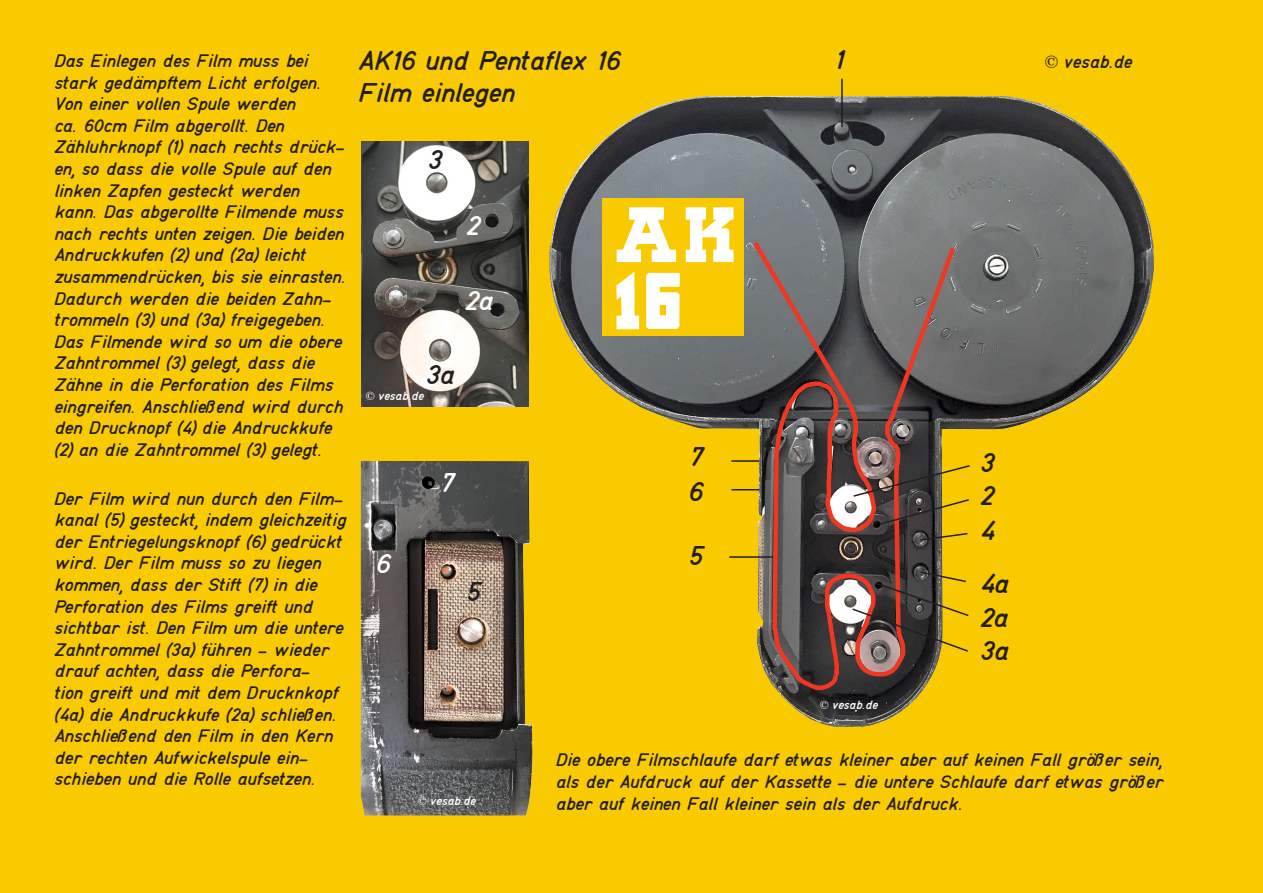
<style>
.page{position:relative;width:1263px;height:893px;background:#faca00}
.page>*{position:absolute;margin:0;border:0;box-sizing:border-box;transform-origin:0 0}
.t1{font:27px/53.1px "TGL0 16";color:#231f20}
.t2{font:27px "TGL0 16";color:#fff}
.t3{font:18px/21.6px "TGL0 16";color:#231f20}
.t4{font:12px "TGL0 16";color:#fff}
.s1{font-family:"Times"}
</style>
<div class="page">
<img style="left:361px;top:142px;width:168px;height:264px">
<img style="left:361px;top:461px;width:172px;height:354px">
<img style="left:549px;top:96px;width:605px;height:610px">
<svg style="left:879px;top:544px;width:29px;height:179px;background:#5e4635"></svg>
<svg style="left:770px;top:544px;width:109px;height:183px;background:#655143"></svg>
<hr style="left:841px;top:79px;width:2px;height:48px;background:#231f20">
<svg style="left:851px;top:570px;width:119px;height:83px"></svg>
<hr style="left:729px;top:556px;width:44px;height:2px;background:#231f20">
<div style="left:602px;top:199px;width:141px;height:137px;background:#faca00"></div>
<div style="left:686px;top:250px;width:20px;height:12px;background:#fff"></div>
<div style="left:686px;top:207px;width:20px;height:13px;background:#fff"></div>
<div style="left:690px;top:219px;width:12px;height:33px;background:#fff"></div>
<svg style="left:694px;top:202px;width:277px;height:342px"></svg>
<div style="left:701px;top:232px;width:20px;height:5px;background:#fff"></div>
<svg style="left:611px;top:197px;width:71px;height:132px"></svg>
<div style="left:672px;top:293px;width:7px;height:6px;border:1px solid #fff;border-radius:50%"></div>
<p class="t3" style="left:54px;top:50px;width:293px">Das Einlegen des Film muss bei stark gedämpftem Licht erfolgen.<br>Von einer vollen Spule werden<br>ca. 60cm Film abgerollt. Den Zähluhrknopf (1) nach rechts drück&shy;en, so dass die volle Spule auf den linken Zapfen gesteckt werden kann. Das abgerollte Filmende muss nach rechts unten zeigen. Die beiden Andruckkufen (2) und (2a) leicht zusammendrücken, bis sie einrasten.<br>Dadurch werden die beiden Zahn&shy;trommeln (3) und (3a) freigegeben.<br>Das Filmende wird so um die obere Zahntrommel (3) gelegt, dass die Zähne in die Perforation des Films eingreifen. Anschließend wird durch den Drucknopf (4) die Andruckkufe (2) an die Zahntrommel (3) gelegt.</p>
<p class="t3" style="left:54px;top:488px;width:294px">Der Film wird nun durch den Film&shy;kanal (5) gesteckt, indem gleichzeitig der Entriegelungsknopf (6) gedrückt wird. Der Film muss so zu liegen kommen, dass der Stift (7) in die Perforation des Films greift und sichtbar ist. Den Film um die untere Zahntrommel (3a) führen - wieder drauf achten, dass die Perfora-<br>tion greift und mit dem Drucknkopf (4a) die Andruckkufe (2a) schließen.<br>Anschließend den Film in den Kern der rechten Aufwickelspule ein&shy;schieben und die Rolle aufsetzen.</p>
<h1 class="t1" style="left:834px;top:33px;width:11px">1</h1>
<h1 class="t1" style="left:358px;top:45px;width:263px;line-height:32.4px">AK16 und Pentaflex 16<br>Film einlegen</h1>
<p class="t3" style="left:1045px;top:51px;width:88px"><span class="s1">©</span> vesab.de</p>
<h1 class="t1" style="left:427px;top:134px;width:16px">3</h1>
<h1 class="t2" style="left:465px;top:209px;width:15px">2</h1>
<h1 class="t2" style="left:464px;top:284px;width:30px">2a</h1>
<h1 class="t1" style="left:425px;top:349px;width:30px">3a</h1>
<p class="t4" style="left:366px;top:389px;width:59px"><span class="s1">©</span> vesab.de</p>
<h1 class="t2" style="left:375px;top:547px;width:16px">6</h1>
<h1 class="t2" style="left:439px;top:466px;width:16px">7</h1>
<h1 class="t1" style="left:465px;top:566px;width:16px">5</h1>
<p class="t4" style="left:418px;top:794px;width:59px"><span class="s1">©</span> vesab.de</p>
<h1 class="t1" style="left:688px;top:430px;width:16px">7</h1>
<h1 class="t1" style="left:688px;top:466px;width:16px">6</h1>
<h1 class="t1" style="left:688px;top:529px;width:16px">5</h1>
<p class="t4" style="left:820px;top:697px;width:59px"><span class="s1">©</span> vesab.de</p>
<h1 class="t1" style="left:979px;top:436px;width:16px">3</h1>
<h1 class="t1" style="left:979px;top:470px;width:15px">2</h1>
<h1 class="t1" style="left:979px;top:504px;width:30px">4<br>4a</h1>
<h1 class="t1" style="left:979px;top:591px;width:30px">2a</h1>
<h1 class="t1" style="left:979px;top:624px;width:30px">3a</h1>
<p class="t3" style="left:556px;top:750px;width:608px;text-align:justify">Die obere Filmschlaufe darf etwas kleiner aber auf keinen Fall größer sein, als der Aufdruck auf der Kassette - die untere Schlaufe darf etwas größer aber auf keinen Fall kleiner sein als der Aufdruck.</p>
</div>
